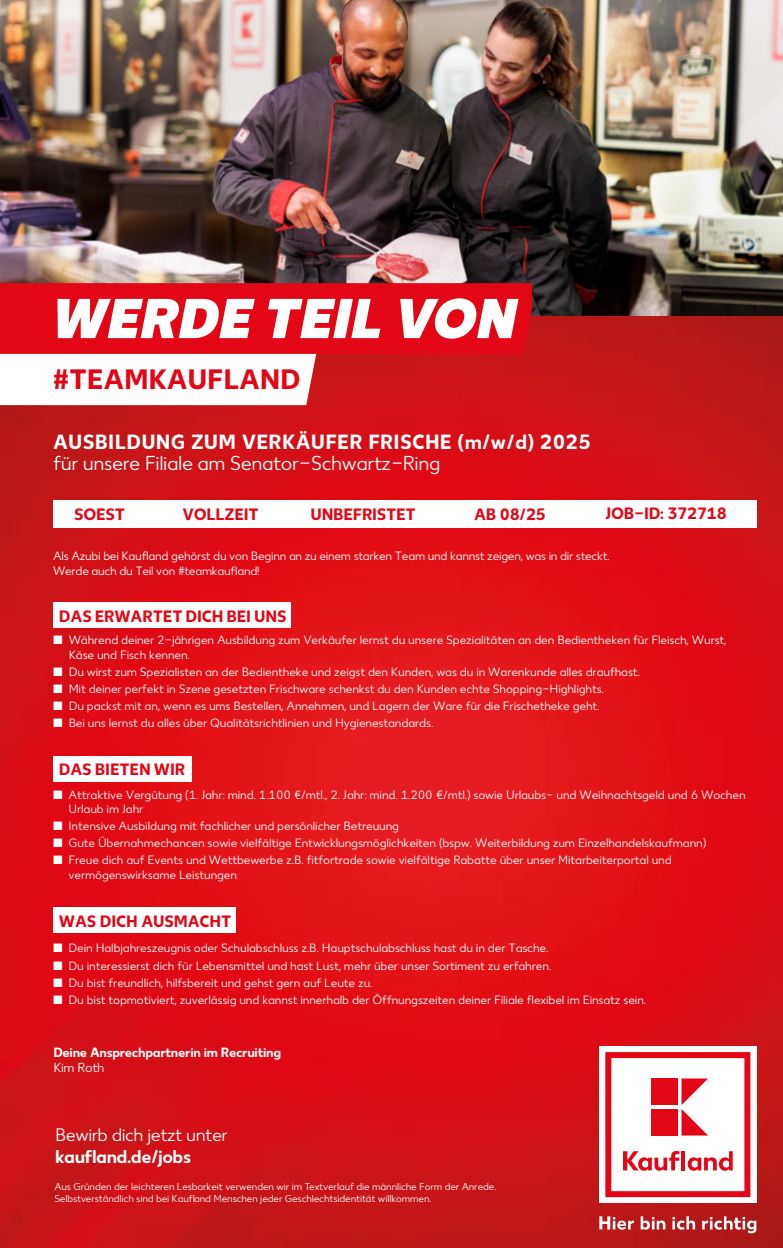
<style>
.page{position:relative;width:783px;height:1248px;background:#fff}
.page>*{position:absolute;margin:0;border:0;box-sizing:border-box;transform-origin:0 0}
.t1{font:italic 800 56px "Kaufland";letter-spacing:-.01em;color:#fff}
.t2{font:700 28px "Kaufland";letter-spacing:-.01em;color:#e30614}
.t3{font:700 20px "Kaufland Office";letter-spacing:.01em;color:#fff}
.t4{font:20px "Kaufland Office";letter-spacing:-.02em;color:#fff}
.t5{font:18px "Kaufland Office";letter-spacing:-.025em;color:#fff}
.t6{font:700 18px "Kaufland Office";letter-spacing:-.025em;color:#fff}
.t7{font:700 16px "Kaufland Office";letter-spacing:-.01em;color:#e30614}
.t8{font:700 13px "Kaufland Office";letter-spacing:-.02em;color:#fff}
.t9{font:13px "Kaufland Office";letter-spacing:-.02em;color:#fff}
.t10{font:12px/14.4px "Kaufland Office";letter-spacing:-.01em;color:#fff}
.t11{font:10px/12px "Kaufland Office";letter-spacing:-.01em;color:#fff}
</style>
<div class="page">
<img style="left:0;top:0;width:782px;height:440px">
<img style="left:1px;top:317px;width:781px;height:929px">
<div style="left:53px;top:602px;width:237px;height:26px;background:#fff"></div>
<div style="left:53px;top:755px;width:138px;height:26px;background:#fff"></div>
<div style="left:53px;top:907px;width:182px;height:26px;background:#fff"></div>
<svg style="left:0;top:283px;width:532px;height:122px"></svg>
<div style="left:53px;top:500px;width:703px;height:27px;background:#fff"></div>
<div style="left:599px;top:1045px;width:157px;height:157px;background:#fff"></div>
<svg style="left:605px;top:1052px;width:145px;height:144px"></svg>
<hr style="left:681px;top:1151px;width:4px;height:19px;background:#e30614">
<svg style="left:599px;top:1216px;width:35px;height:13px"></svg>
<svg style="left:640px;top:1216px;width:25px;height:13px"></svg>
<svg style="left:672px;top:1216px;width:23px;height:13px"></svg>
<svg style="left:702px;top:1216px;width:54px;height:17px"></svg>
<h1 class="t1" style="left:51px;top:293px;width:467px">WERDE TEIL VON</h1>
<h2 class="t2" style="left:53px;top:366px;width:249px">#TEAMKAUFLAND</h2>
<h3 class="t3" style="left:53px;top:430px;width:539px">AUSBILDUNG ZUM VERKÄUFER FRISCHE (m/w/d) 2025</h3>
<h3 class="t4" style="left:53px;top:451px;width:389px">für unsere Filiale am Senator-Schwartz-Ring</h3>
<h3 class="t7" style="left:74px;top:504px;width:52px">SOEST</h3>
<h3 class="t7" style="left:182px;top:504px;width:78px">VOLLZEIT</h3>
<h3 class="t7" style="left:310px;top:504px;width:107px">UNBEFRISTET</h3>
<h3 class="t7" style="left:474px;top:505px;width:73px">AB 08/25</h3>
<h3 class="t7" style="left:605px;top:504px;width:123px">JOB-ID: 372718</h3>
<p class="t10" style="left:53px;top:549px;width:558px">Als Azubi bei Kaufland gehörst du von Beginn an zu einem starken Team und kannst zeigen, was in dir steckt.<br>Werde auch du Teil von #teamkaufland!</p>
<h3 class="t7" style="left:59px;top:606px;width:229px">DAS ERWARTET DICH BEI UNS</h3>
<p class="t10" style="left:69px;top:633px;width:659px;text-indent:-15px">■ Während deiner 2-jährigen Ausbildung zum Verkäufer lernst du unsere Spezialitäten an den Bedientheken für Fleisch, Wurst,<br>Käse und Fisch kennen.</p>
<p class="t10" style="left:53px;top:664px;width:588px">■ Du wirst zum Spezialisten an der Bedientheke und zeigst den Kunden, was du in Warenkunde alles draufhast.</p>
<p class="t10" style="left:53px;top:681px;width:552px">■ Mit deiner perfekt in Szene gesetzten Frischware schenkst du den Kunden echte Shopping-Highlights.</p>
<p class="t10" style="left:53px;top:698px;width:548px">■ Du packst mit an, wenn es ums Bestellen, Annehmen, und Lagern der Ware für die Frischetheke geht.</p>
<p class="t10" style="left:53px;top:715px;width:381px">■ Bei uns lernst du alles über Qualitätsrichtlinien und Hygienestandards.</p>
<h3 class="t7" style="left:59px;top:760px;width:128px">DAS BIETEN WIR</h3>
<p class="t10" style="left:69px;top:787px;width:678px;text-indent:-15px">■ Attraktive Vergütung (1. Jahr: mind. 1.100 €/mtl., 2. Jahr: mind. 1.200 €/mtl.) sowie Urlaubs- und Weihnachtsgeld und 6 Wochen<br>Urlaub im Jahr</p>
<p class="t10" style="left:53px;top:819px;width:347px">■ Intensive Ausbildung mit fachlicher und persönlicher Betreuung</p>
<p class="t10" style="left:53px;top:836px;width:654px">■ Gute Übernahmechancen sowie vielfältige Entwicklungsmöglichkeiten (bspw. Weiterbildung zum Einzelhandelskaufmann)</p>
<p class="t10" style="left:69px;top:853px;width:604px;text-indent:-15px">■ Freue dich auf Events und Wettbewerbe z.B. fitfortrade sowie vielfältige Rabatte über unser Mitarbeiterportal und vermögenswirksame Leistungen</p>
<h3 class="t7" style="left:59px;top:911px;width:174px">WAS DICH AUSMACHT</h3>
<p class="t10" style="left:53px;top:941px;width:497px">■ Dein Halbjahreszeugnis oder Schulabschluss z.B. Hauptschulabschluss hast du in der Tasche.</p>
<p class="t10" style="left:53px;top:958px;width:499px">■ Du interessierst dich für Lebensmittel und hast Lust, mehr über unser Sortiment zu erfahren.</p>
<p class="t10" style="left:53px;top:975px;width:321px">■ Du bist freundlich, hilfsbereit und gehst gern auf Leute zu.</p>
<p class="t10" style="left:53px;top:993px;width:594px">■ Du bist topmotiviert, zuverlässig und kannst innerhalb der Öffnungszeiten deiner Filiale flexibel im Einsatz sein.</p>
<p class="t8" style="left:53px;top:1044px;width:229px">Deine Ansprechpartnerin im Recruiting</p>
<p class="t9" style="left:53px;top:1059px;width:53px">Kim Roth</p>
<h3 class="t5" style="left:55px;top:1124px;width:174px">Bewirb dich jetzt unter</h3>
<h3 class="t6" style="left:55px;top:1145px;width:138px">kaufland.de/jobs</h3>
<p class="t11" style="left:54px;top:1180px;width:443px">Aus Gründen der leichteren Lesbarkeit verwenden wir im Textverlauf die männliche Form der Anrede.<br>Selbstverständlich sind bei Kaufland Menschen jeder Geschlechtsidentität willkommen.</p>
</div>
